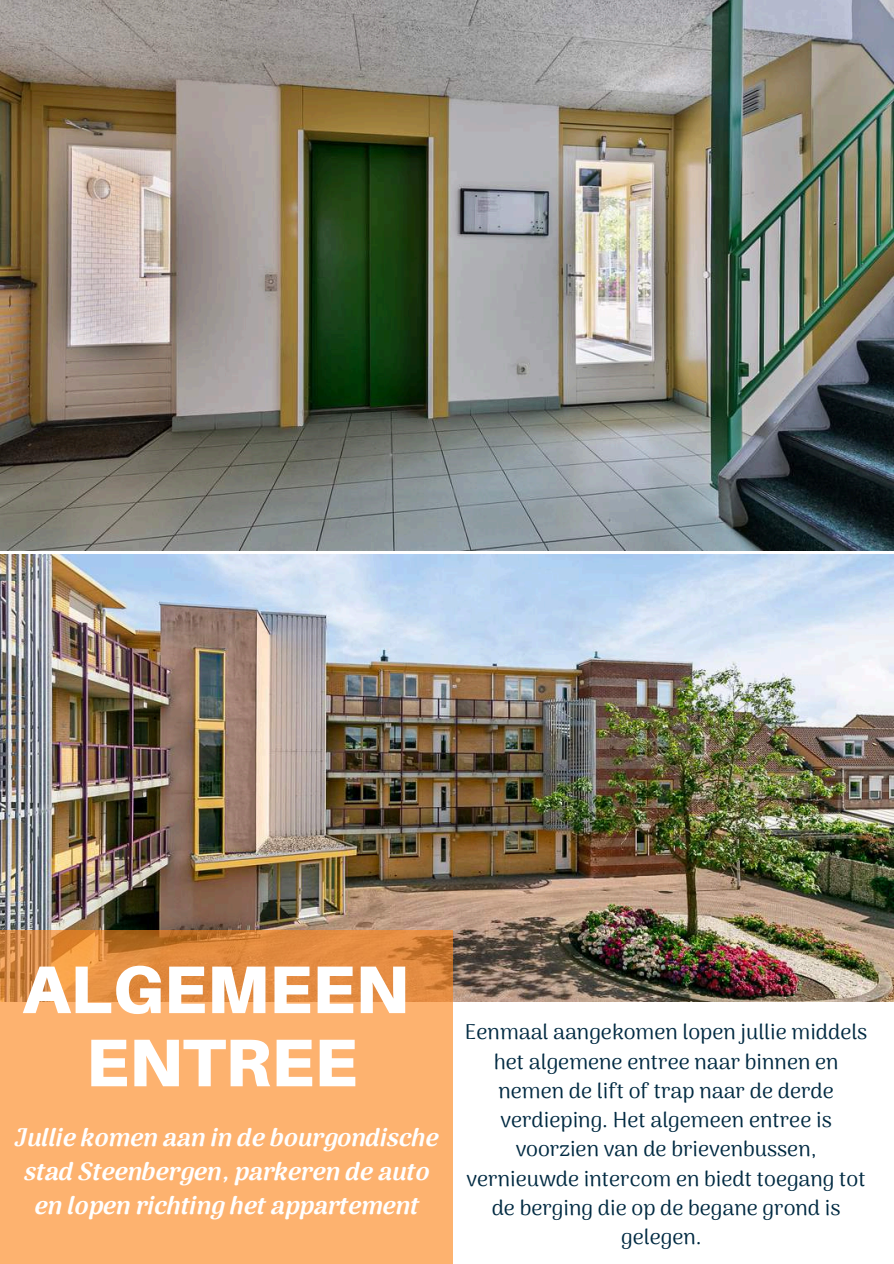
<style>
.page{position:relative;width:894px;height:1264px;background:#fff}
.page>*{position:absolute;margin:0;border:0;box-sizing:border-box;transform-origin:0 0}
.t1{font:900 67.35px/73.2px "Aileron";color:#fff;text-align:center}
.t2{font:24.75px/33.8px "CA Generated";color:#fff;text-align:center}
.t3{font:21.6px/29.2px "Arima Madurai";color:#002a42;text-align:center}
</style>
<div class="page">
<img style="left:0;top:554px;width:892px;height:447px">
<svg style="left:0;top:930px;width:452px;height:333px;background:#f6a964"></svg>
<img style="left:0;top:0;width:893px;height:550px">
<h1 class="t1" style="left:22px;top:951px;width:388px">ALGEMEEN<br>ENTREE</h1>
<p class="t2" style="left:15px;top:1120px;width:425px">Jullie komen aan in de bourgondische stad Steenbergen, parkeren de auto en lopen richting het appartement</p>
<p class="t3" style="left:465px;top:1017px;width:404px">Eenmaal aangekomen lopen jullie middels het algemene entree naar binnen en nemen de lift of trap naar de derde verdieping. Het algemeen entree is voorzien van de brievenbussen, vernieuwde intercom en biedt toegang tot de berging die op de begane grond is gelegen.</p>
</div>
